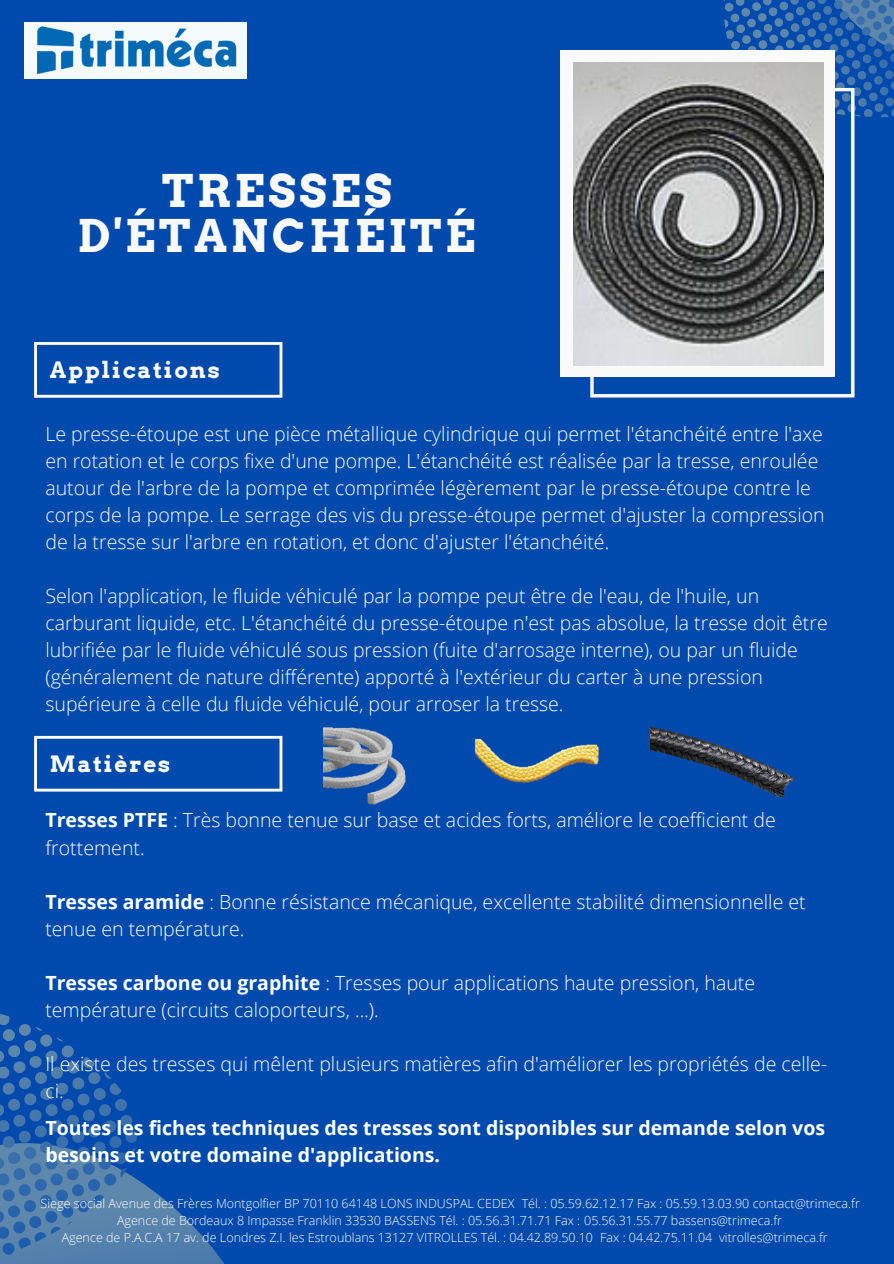
<style>
.page{position:relative;width:894px;height:1264px;background:#fff}
.page>*{position:absolute;margin:0;border:0;box-sizing:border-box;transform-origin:0 0}
.t1{font:700 45px/45px "Arvo";letter-spacing:.08em;color:#fafafa;text-align:center}
.t2{font:700 22.5px "Arvo";letter-spacing:.08em;color:#fafafa}
.t3{font:300 19.5px/27px "Open Sans";color:#fff}
.t4{font:700 19.5px/27px "Open Sans";color:#fff}
.t5{font:300 12.6px "Open Sans";color:#fff}
.s1{font-weight:700}
</style>
<div class="page">
<div style="left:0;top:0;width:893px;height:1263px;background:#004aad"></div>
<svg style="left:723px;top:0;width:170px;height:185px"></svg>
<svg style="left:590px;top:88px;width:264px;height:309px"></svg>
<svg style="left:34px;top:342px;width:248px;height:56px"></svg>
<div style="left:560px;top:50px;width:275px;height:327px;background:#fafafa"></div>
<img style="left:573px;top:62px;width:250px;height:303px">
<svg style="left:34px;top:736px;width:248px;height:55px"></svg>
<svg style="left:167px;top:1202px;width:57px;height:61px"></svg>
<svg style="left:0;top:1014px;width:167px;height:249px"></svg>
<img style="left:25px;top:22px;width:222px;height:56px">
<img style="left:323px;top:727px;width:83px;height:78px">
<img style="left:475px;top:739px;width:124px;height:44px">
<img style="left:650px;top:726px;width:143px;height:72px">
<p class="t1" style="left:78px;top:169px;width:398px">TRESSES<br>D'ÉTANCHÉITÉ</p>
<p class="t2" style="left:50px;top:356px;width:171px">Applications</p>
<p class="t3" style="left:45px;top:420px;width:780px">Le presse-étoupe est une pièce métallique cylindrique qui permet l'étanchéité entre l'axe en rotation et le corps fixe d'une pompe. L'étanchéité est réalisée par la tresse, enroulée autour de l'arbre de la pompe et comprimée légèrement par le presse-étoupe contre le corps de la pompe. Le serrage des vis du presse-étoupe permet d'ajuster la compression de la tresse sur l'arbre en rotation, et donc d'ajuster l'étanchéité.</p>
<p class="t3" style="left:45px;top:582px;width:783px">Selon l'application, le fluide véhiculé par la pompe peut être de l'eau, de l'huile, un carburant liquide, etc. L'étanchéité du presse-étoupe n'est pas absolue, la tresse doit être lubrifiée par le fluide véhiculé sous pression (fuite d'arrosage interne), ou par un fluide (généralement de nature différente) apporté à l'extérieur du carter à une pression supérieure à celle du fluide véhiculé, pour arroser la tresse.</p>
<p class="t2" style="left:50px;top:750px;width:122px">Matières</p>
<p class="t3" style="left:45px;top:806px;width:731px"><span class="s1">Tresses PTFE</span> : Très bonne tenue sur base et acides forts, améliore le coefficient de frottement.</p>
<p class="t3" style="left:45px;top:887px;width:761px"><span class="s1">Tresses aramide</span> : Bonne résistance mécanique, excellente stabilité dimensionnelle et tenue en température.</p>
<p class="t3" style="left:45px;top:968px;width:711px"><span class="s1">Tresses carbone ou graphite</span> : Tresses pour applications haute pression, haute température (circuits caloporteurs, ...).</p>
<p class="t3" style="left:45px;top:1049px;width:783px">Il existe des tresses qui mêlent plusieurs matières afin d'améliorer les propriétés de celle&shy;ci.</p>
<p class="t4" style="left:45px;top:1114px;width:781px">Toutes les fiches techniques des tresses sont disponibles sur demande selon vos besoins et votre domaine d'applications.</p>
<p class="t5" style="left:41px;top:1194px;width:820px">Siege social Avenue des Frères Montgolfier BP 70110 64148 LONS INDUSPAL CEDEX Tél. : 05.59.62.12.17 Fax : 05.59.13.03.90 contact@trimeca.fr</p>
<p class="t5" style="left:117px;top:1211px;width:666px">Agence de Bordeaux 8 Impasse Franklin 33530 BASSENS Tél. : 05.56.31.71.71 Fax : 05.56.31.55.77 bassens@trimeca.fr</p>
<p class="t5" style="left:62px;top:1227px;width:767px">Agence de P.A.C.A 17 av. de Londres Z.I. les Estroublans 13127 VITROLLES Tél. : 04.42.89.50.10 Fax : 04.42.75.11.04 vitrolles@trimeca.fr</p>
</div>
